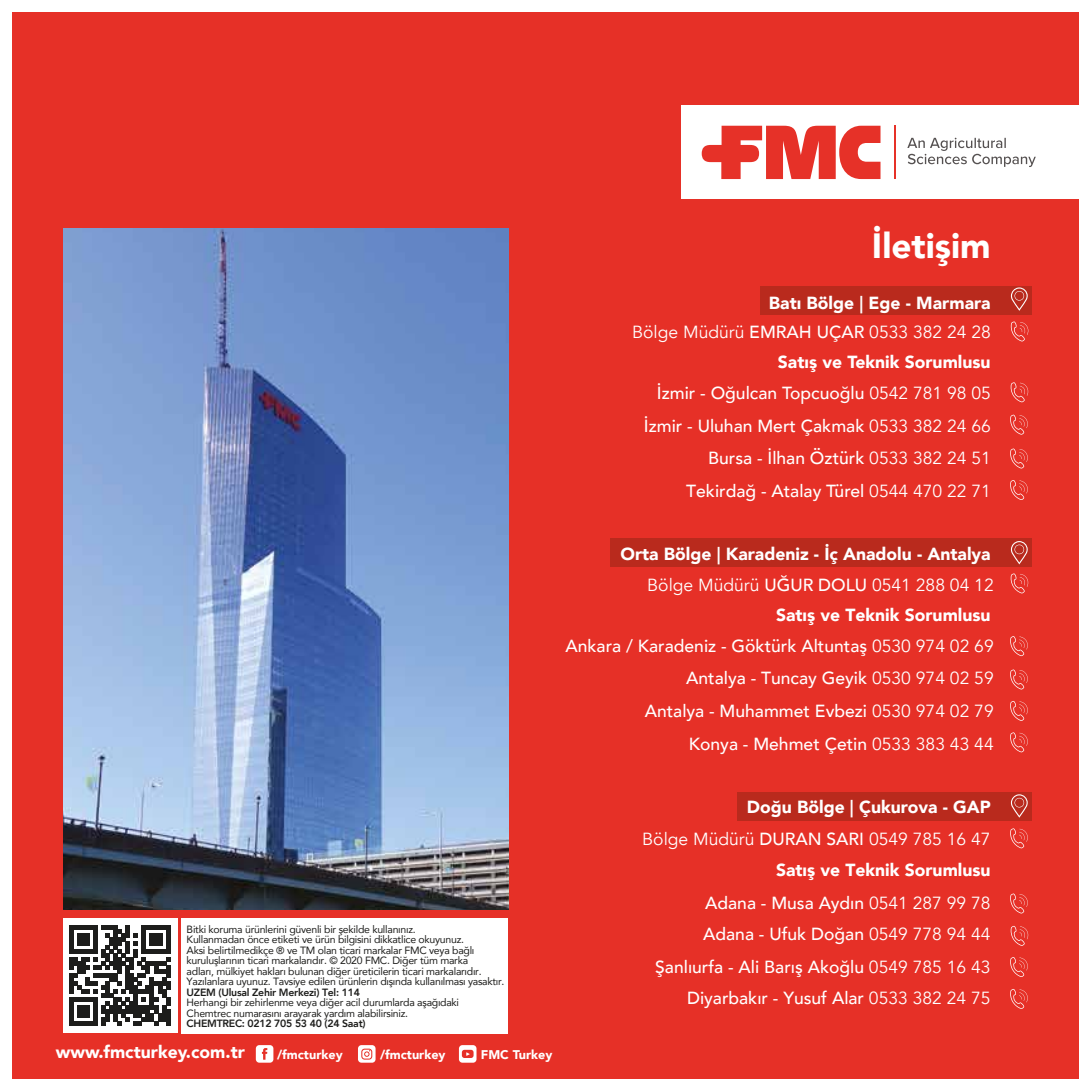
<style>
.page{position:relative;width:1092px;height:1092px;background:#fff}
.page>*{position:absolute;margin:0;border:0;box-sizing:border-box;transform-origin:0 0}
.t1{font:900 35px "Avenir";color:#fff}
.t2{font:500 17.5px/31.8px "Avenir";color:#fff;text-align:right}
.t3{font:900 17.5px/30.3px "Avenir";color:#fff;text-align:right}
.t4{font:17.5px/29.4px "Avenir";color:#fff;text-align:right}
.t5{font:900 12.6px "Avenir";color:#fff}
.t6{font:10.5px/10.5px "Avenir";letter-spacing:-.025em;color:#1d1d1b}
.t7{font:800 10.5px "Avenir";letter-spacing:-.025em;color:#1d1d1b}
.s1{font-weight:800}
.s2{font-weight:500}
.s3{font-weight:400}
.s4{font-weight:900}
</style>
<div class="page">
<div style="left:13px;top:13px;width:1065px;height:1065px;background:#e63027"></div>
<svg style="left:459px;top:1044px;width:17px;height:18px"></svg>
<svg style="left:462px;top:1049px;width:11px;height:8px"></svg>
<div style="left:256px;top:1044px;width:17px;height:18px;background:#fff;border-radius:3px"></div>
<svg style="left:262px;top:1048px;width:5px;height:11px"></svg>
<svg style="left:358px;top:1044px;width:17px;height:18px"></svg>
<svg style="left:361px;top:1048px;width:11px;height:11px"></svg>
<div style="left:681px;top:106px;width:397px;height:93px;background:#fff"></div>
<svg style="left:701px;top:126px;width:179px;height:53px"></svg>
<hr style="left:894px;top:126px;width:1px;height:53px;background:#e63128">
<svg style="left:907px;top:138px;width:128px;height:29px"></svg>
<div style="left:181px;top:918px;width:327px;height:115px;background:#fff"></div>
<div style="left:63px;top:918px;width:114px;height:115px;background:#fff"></div>
<svg style="left:70px;top:925px;width:100px;height:100px"></svg>
<svg style="left:1010px;top:321px;width:18px;height:20px"></svg>
<svg style="left:1010px;top:382px;width:18px;height:20px"></svg>
<svg style="left:1010px;top:480px;width:17px;height:20px"></svg>
<svg style="left:1010px;top:448px;width:17px;height:20px"></svg>
<svg style="left:1010px;top:414px;width:17px;height:20px"></svg>
<div style="left:759px;top:286px;width:272px;height:29px;background:#b92a1d"></div>
<svg style="left:1010px;top:287px;width:17px;height:24px"></svg>
<svg style="left:1010px;top:828px;width:17px;height:20px"></svg>
<svg style="left:1010px;top:893px;width:17px;height:20px"></svg>
<svg style="left:1010px;top:926px;width:18px;height:19px"></svg>
<svg style="left:1010px;top:957px;width:17px;height:19px"></svg>
<svg style="left:1010px;top:989px;width:17px;height:19px"></svg>
<div style="left:737px;top:791px;width:294px;height:29px;background:#b92a1d"></div>
<svg style="left:1010px;top:794px;width:17px;height:23px"></svg>
<svg style="left:1010px;top:573px;width:18px;height:20px"></svg>
<svg style="left:1010px;top:636px;width:17px;height:20px"></svg>
<svg style="left:1010px;top:669px;width:17px;height:20px"></svg>
<svg style="left:1010px;top:701px;width:17px;height:19px"></svg>
<svg style="left:1010px;top:732px;width:17px;height:20px"></svg>
<div style="left:610px;top:538px;width:421px;height:28px;background:#b92a1d"></div>
<svg style="left:1010px;top:541px;width:17px;height:23px"></svg>
<img style="left:63px;top:228px;width:445px;height:681px">
<h1 class="t1" style="left:871px;top:215px;width:120px">İletişim</h1>
<h2 class="t3" style="left:769px;top:287px;width:223px">Batı Bölge <span class="s1">|</span> Ege - Marmara</h2>
<h2 class="t4" style="left:632px;top:318px;width:360px">Bölge Müdürü <span class="s2">EMRAH UÇAR</span> 0533 382 24 28</h2>
<h2 class="t3" style="left:656px;top:346px;width:335px">Satış ve Teknik Sorumlusu<br><span class="s2">İzmir - Oğulcan Topcuoğlu</span> <span class="s3">0542 781 98 05</span></h2>
<h2 class="t2" style="left:643px;top:408px;width:348px">İzmir - Uluhan Mert Çakmak <span class="s3">0533 382 24 66</span></h2>
<h2 class="t2" style="left:708px;top:440px;width:284px">Bursa - İlhan Öztürk <span class="s3">0533 382 24 51</span></h2>
<h2 class="t2" style="left:686px;top:474px;width:306px">Tekirdağ - Atalay Türel <span class="s3">0544 470 22 71</span></h2>
<h2 class="t3" style="left:620px;top:538px;width:372px">Orta Bölge <span class="s1">|</span> Karadeniz - İç Anadolu - Antalya</h2>
<h2 class="t4" style="left:647px;top:571px;width:348px">Bölge Müdürü <span class="s2">UĞUR DOLU</span> 0541 288 04 12<br><span class="s4">Satış ve Teknik Sorumlusu</span></h2>
<h2 class="t2" style="left:565px;top:628px;width:430px;line-height:32.6px">Ankara / Karadeniz - Göktürk Altuntaş <span class="s3">0530 974 02 69<br></span>Antalya - Tuncay Geyik <span class="s3">0530 974 02 59<br></span>Antalya - Muhammet Evbezi <span class="s3">0530 974 02 79<br></span>Konya - Mehmet Çetin <span class="s3">0533 383 43 44</span></h2>
<p class="t6" style="left:187px;top:923px;width:319px">Bitki koruma ürünlerini güvenli bir şekilde kullanınız.<br>Kullanmadan önce etiketi ve ürün bilgisini dikkatlice okuyunuz.<br>Aksi belirtilmedikçe ® ve TM olan ticari markalar FMC veya bağlı kuruluşlarının ticari markalarıdır. © 2020 FMC. Diğer tüm marka<br>adları, mülkiyet hakları bulunan diğer üreticilerin ticari markalarıdır.<br>Yazılanlara uyunuz. Tavsiye edilen ürünlerin dışında kullanılması yasaktır.</p>
<p class="t7" style="left:187px;top:983px;width:175px">UZEM (Ulusal Zehir Merkezi) Tel: 114</p>
<p class="t6" style="left:187px;top:996px;width:274px">Herhangi bir zehirlenme veya diğer acil durumlarda aşağıdaki<br>Chemtrec numarasını arayarak yardım alabilirsiniz.</p>
<p class="t7" style="left:187px;top:1015px;width:180px">CHEMTREC: 0212 705 53 40 (24 Saat)</p>
<h2 class="t3" style="left:56px;top:1036px;width:190px">www.fmcturkey.com.tr</h2>
<p class="t5" style="left:277px;top:1043px;width:67px">/fmcturkey</p>
<p class="t5" style="left:380px;top:1043px;width:67px">/fmcturkey</p>
<p class="t5" style="left:481px;top:1043px;width:73px">FMC Turkey</p>
<h2 class="t3" style="left:746px;top:790px;width:245px">Doğu Bölge <span class="s1">|</span> Çukurova - GAP</h2>
<h2 class="t2" style="left:642px;top:822px;width:350px"><span class="s3">Bölge Müdürü</span> DURAN SARI <span class="s3">0549 785 16 47<br></span><span class="s4">Satış ve Teknik Sorumlusu<br></span>Adana - Musa Aydın <span class="s3">0541 287 99 78<br></span>Adana - Ufuk Doğan <span class="s3">0549 778 94 44<br></span>Şanlıurfa - Ali Barış Akoğlu <span class="s3">0549 785 16 43<br></span>Diyarbakır - Yusuf Alar <span class="s3">0533 382 24 75</span></h2>
</div>
